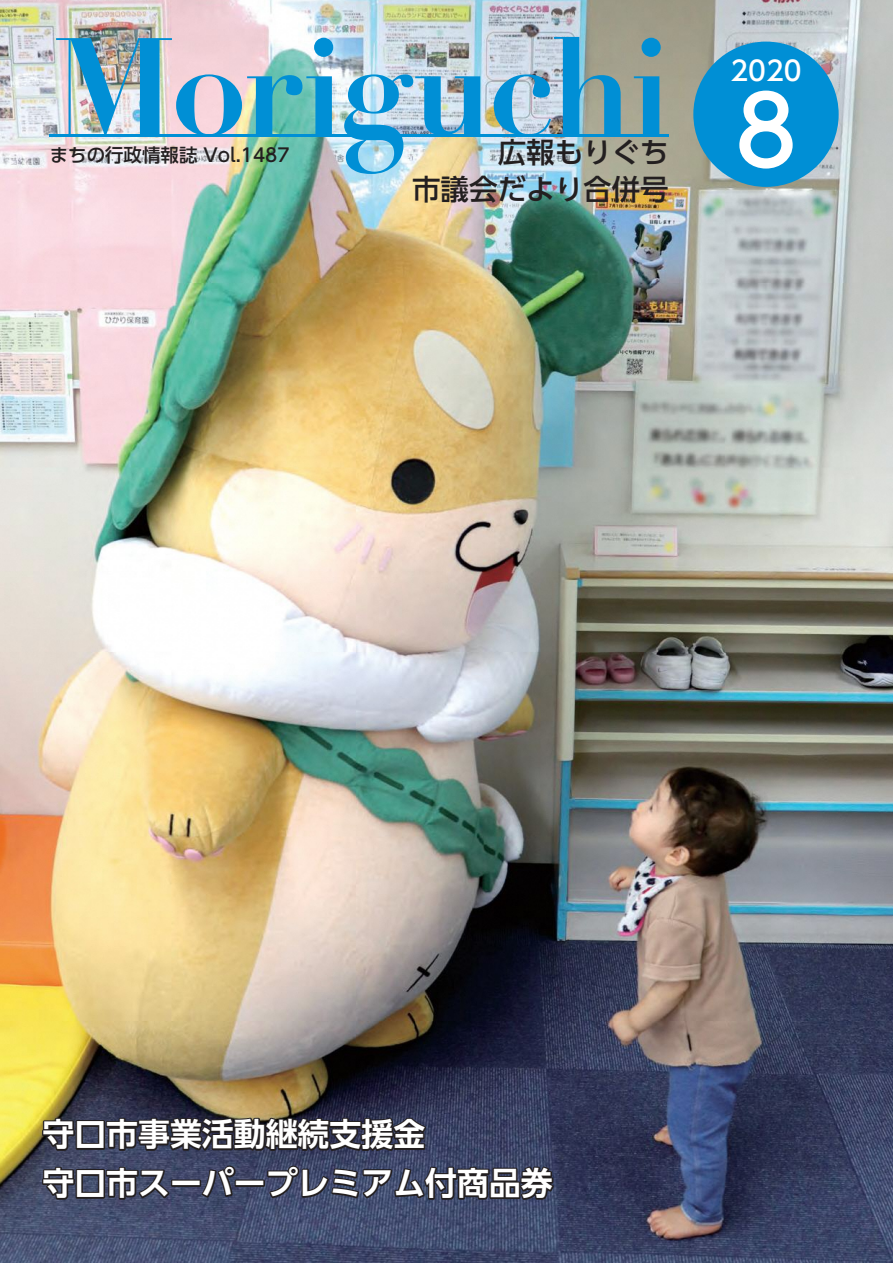
<style>
.page{position:relative;width:893px;height:1263px;background:#fff}
.page>*{position:absolute;margin:0;border:0;box-sizing:border-box;transform-origin:0 0}
.t1{font:500 94.5px "UD Shin Go Pro";color:#fff}
.t2{font:700 31.95px/48.9px "UD Shin Go Pro De";color:#fff}
.t3{font:500 28.5px "UD Shin Go Pro";color:#231f20}
.t4{font:500 27px "UD Shin Go Pro";color:#fff}
.t5{font:500 18.45px "UD Shin Go Pro";color:#231f20}
</style>
<div class="page">
<img style="left:0;top:0;width:893px;height:1263px">
<hr style="left:49px;top:134px;width:620px;height:2px;background:#008fd5">
<div style="left:693px;top:42px;width:146px;height:145px;background:#008fd5;border-radius:50%"></div>
<img style="left:56px;top:37px;width:611px;height:137px">
<svg style="left:41px;top:1112px;width:516px;height:90px;background:#35384b"></svg>
<p class="t5" style="left:50px;top:140px;width:241px">まちの行政情報誌 Vol.1487</p>
<p class="t3" style="left:498px;top:130px;width:172px">広報もりぐち</p>
<p class="t3" style="left:412px;top:166px;width:258px">市議会だより合併号</p>
<p class="t4" style="left:730px;top:49px;width:73px">2020</p>
<h1 class="t1" style="left:735px;top:54px;width:64px">8</h1>
<p class="t2" style="left:43px;top:1109px;width:512px">守口市事業活動継続支援金<br>守口市スーパープレミアム付商品券</p>
</div>
